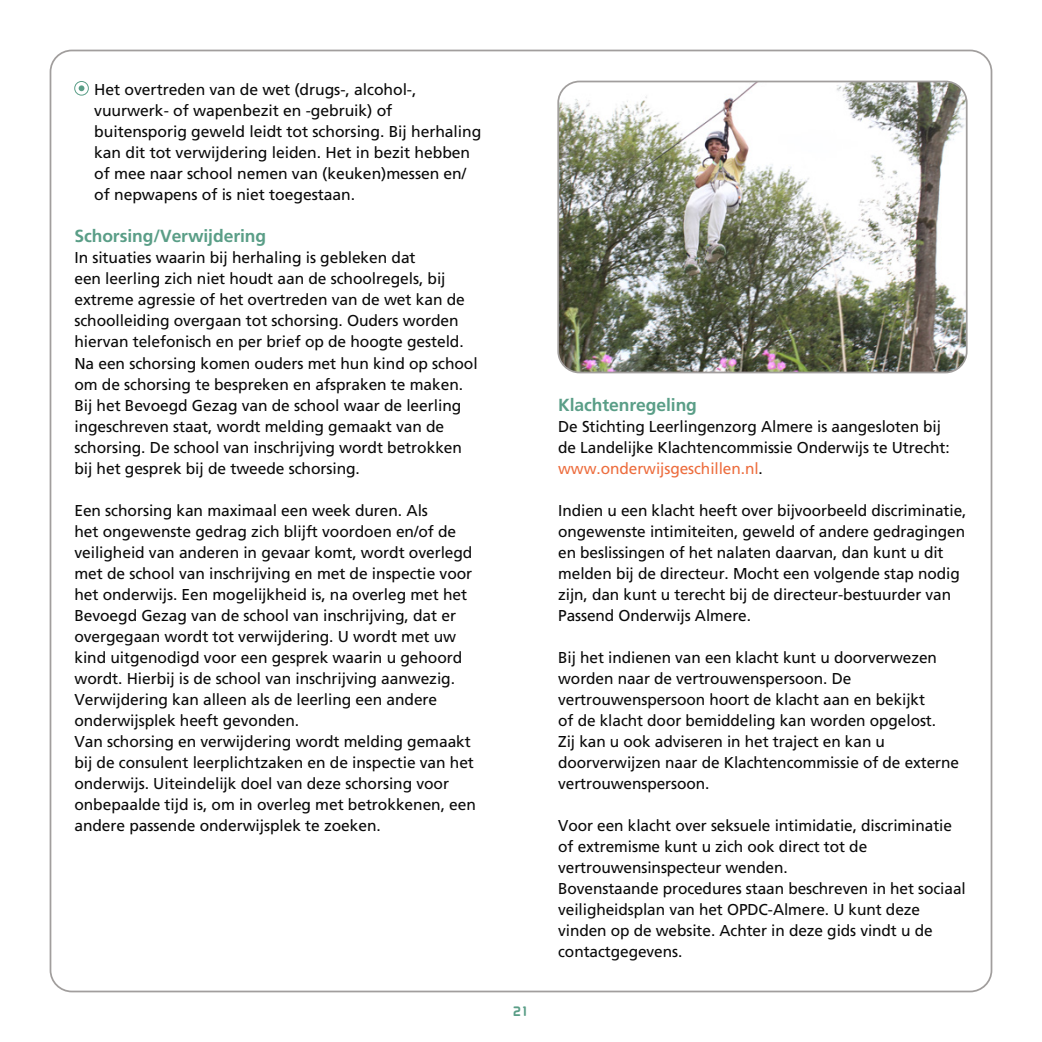
<style>
.page{position:relative;width:1042px;height:1042px;background:#fff}
.page>*{position:absolute;margin:0;border:0;box-sizing:border-box;transform-origin:0 0}
.tusesnkop_groen{font:700 17.5px "Frutiger LT Pro";letter-spacing:-.005em;color:#5a9e87}
.platte_tekst{font:700 17.5px "Frutiger LT Pro";letter-spacing:-.005em;color:#5a9e87}
.platte_tekst-2{font:15.75px/21px "Frutiger LT Pro";letter-spacing:-.005em;color:#0a0a0a}
.t1{font:12.25px "Airstrip Four";color:#5a9e87}
.s1{color:#ed6d3e}
</style>
<div class="page">
<img style="left:560px;top:81px;width:406px;height:291px">
<div style="left:557px;top:81px;width:410px;height:292px;border:2px solid #a19e9d;border-radius:21px"></div>
<div style="left:74px;top:81px;width:15px;height:14px;border:1px solid #5a9e87;border-radius:50%"></div>
<svg style="left:79px;top:85px;width:5px;height:6px"></svg>
<p class="platte_tekst-2" style="left:94px;top:80px;width:389px">Het overtreden van de wet (drugs-, alcohol-, vuurwerk- of wapenbezit en -gebruik) of buitensporig geweld leidt tot schorsing. Bij herhaling kan dit tot verwijdering leiden. Het in bezit hebben of mee naar school nemen van (keuken)messen en/ of nepwapens of is niet toegestaan.</p>
<p class="tusesnkop_groen" style="left:74px;top:226px;width:193px">Schorsing/Verwijdering</p>
<p class="platte_tekst-2" style="left:74px;top:248px;width:405px">In situaties waarin bij herhaling is gebleken dat<br>een leerling zich niet houdt aan de schoolregels, bij extreme agressie of het overtreden van de wet kan de schoolleiding overgaan tot schorsing. Ouders worden hiervan telefonisch en per brief op de hoogte gesteld.<br>Na een schorsing komen ouders met hun kind op school om de schorsing te bespreken en afspraken te maken.<br>Bij het Bevoegd Gezag van de school waar de leerling ingeschreven staat, wordt melding gemaakt van de schorsing. De school van inschrijving wordt betrokken bij het gesprek bij de tweede schorsing.</p>
<p class="platte_tekst-2" style="left:74px;top:500px;width:399px">Een schorsing kan maximaal een week duren. Als<br>het ongewenste gedrag zich blijft voordoen en/of de veiligheid van anderen in gevaar komt, wordt overlegd met de school van inschrijving en met de inspectie voor het onderwijs. Een mogelijkheid is, na overleg met het Bevoegd Gezag van de school van inschrijving, dat er overgegaan wordt tot verwijdering. U wordt met uw kind uitgenodigd voor een gesprek waarin u gehoord wordt. Hierbij is de school van inschrijving aanwezig.<br>Verwijdering kan alleen als de leerling een andere onderwijsplek heeft gevonden.</p>
<p class="platte_tekst-2" style="left:74px;top:731px;width:403px">Van schorsing en verwijdering wordt melding gemaakt bij de consulent leerplichtzaken en de inspectie van het onderwijs. Uiteindelijk doel van deze schorsing voor onbepaalde tijd is, om in overleg met betrokkenen, een andere passende onderwijsplek te zoeken.</p>
<p class="t1" style="left:513px;top:1005px;width:17px">21</p>
<p class="platte_tekst" style="left:558px;top:394px;width:140px">Klachtenregeling</p>
<p class="platte_tekst-2" style="left:558px;top:416px;width:393px">De Stichting Leerlingenzorg Almere is aangesloten bij de Landelijke Klachtencommissie Onderwijs te Utrecht: <span class="s1">www.onderwijsgeschillen.nl</span>.</p>
<p class="platte_tekst-2" style="left:558px;top:500px;width:410px">Indien u een klacht heeft over bijvoorbeeld discriminatie, ongewenste intimiteiten, geweld of andere gedragingen en beslissingen of het nalaten daarvan, dan kunt u dit melden bij de directeur. Mocht een volgende stap nodig zijn, dan kunt u terecht bij de directeur-bestuurder van Passend Onderwijs Almere.</p>
<p class="platte_tekst-2" style="left:558px;top:647px;width:402px">Bij het indienen van een klacht kunt u doorverwezen worden naar de vertrouwenspersoon. De vertrouwenspersoon hoort de klacht aan en bekijkt<br>of de klacht door bemiddeling kan worden opgelost.<br>Zij kan u ook adviseren in het traject en kan u doorverwijzen naar de Klachtencommissie of de externe vertrouwenspersoon.</p>
<p class="platte_tekst-2" style="left:558px;top:815px;width:395px">Voor een klacht over seksuele intimidatie, discriminatie of extremisme kunt u zich ook direct tot de vertrouwensinspecteur wenden.</p>
<p class="platte_tekst-2" style="left:558px;top:878px;width:409px">Bovenstaande procedures staan beschreven in het sociaal veiligheidsplan van het OPDC-Almere. U kunt deze vinden op de website. Achter in deze gids vindt u de contactgegevens.</p>
</div>
